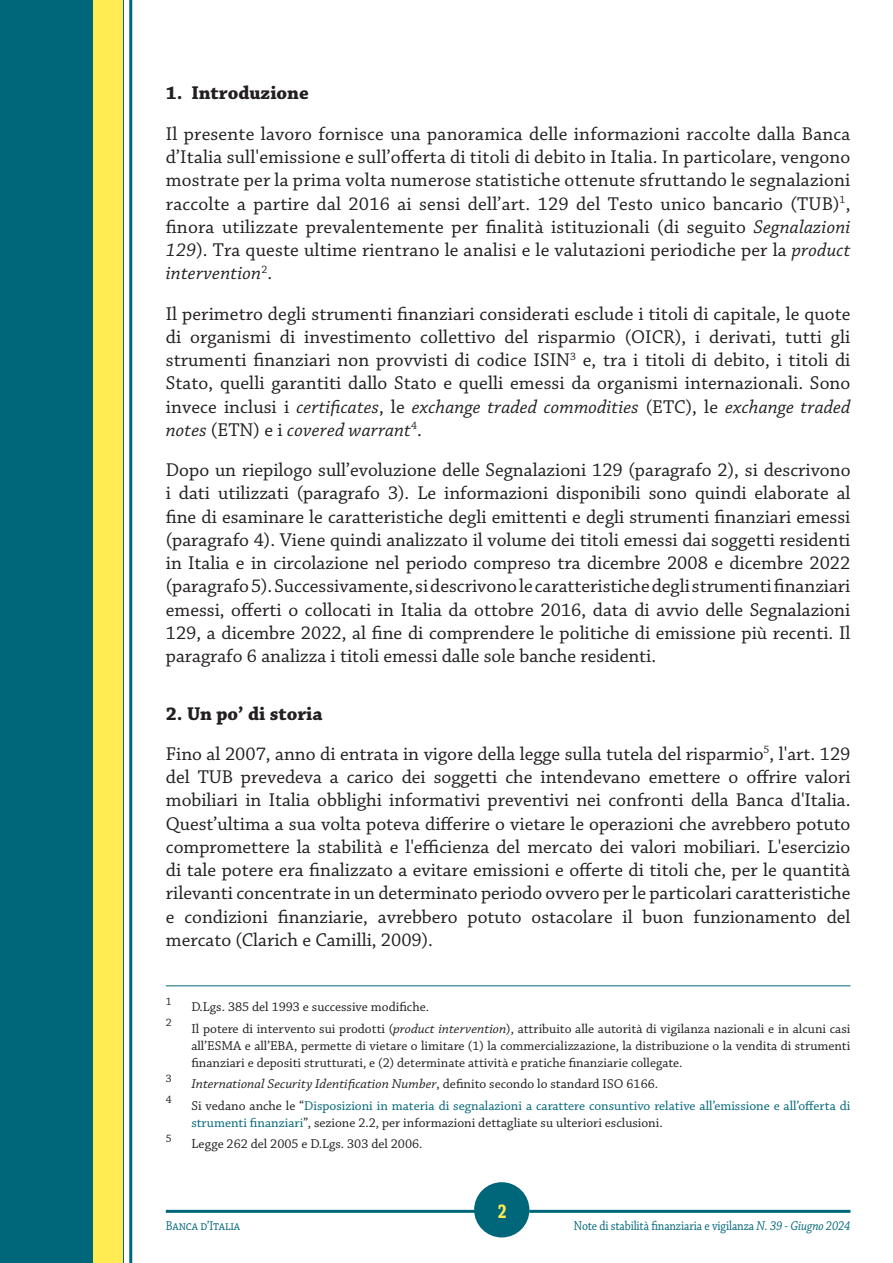
<style>
.page{position:relative;width:893px;height:1263px;background:#fff}
.page>*{position:absolute;margin:0;border:0;box-sizing:border-box;transform-origin:0 0}
.t1{font:700 21px "Chaparral Pro";color:#ffeb52;scale:.75 1}
.Paragrafo{font:19.5px/23.2px "Chaparral Pro";color:#231f20;text-align:justify}
.Sottotitolo{font:700 19.5px "Chaparral Pro";color:#231f20}
.Nota{font:13.5px/17.1px "Chaparral Pro";color:#231f20;text-align:justify}
.Nota-2{font:13.5px/17.1px "Chaparral Pro";color:#00677a}
.Nota-3{font:italic 13.5px "Chaparral Pro";color:#231f20;scale:1.05 1}
.Nota-4{font:13.5px "Chaparral Pro";color:#00677a;scale:.87 1}
.Nota-5{font:11.4px "Chaparral Pro";color:#231f20}
.s1{font-style:italic}
.s2{font-style:normal}
.s3{color:#231f20}
</style>
<div class="page">
<svg style="left:474px;top:1215px;width:53px;height:23px"></svg>
<hr style="left:166px;top:1210px;width:308px;height:3px;background:#00677a">
<hr style="left:529px;top:1210px;width:321px;height:3px;background:#00677a">
<div style="left:0;top:0;width:123px;height:1263px;background:#00677a"></div>
<div style="left:94px;top:0;width:29px;height:1263px;background:#ffeb52"></div>
<hr style="left:129px;top:0;width:3px;height:1263px;background:#00677a">
<div style="left:474px;top:1182px;width:55px;height:55px;background:#00677a;border-radius:50%"></div>
<hr style="left:166px;top:985px;width:684px;height:1px;background:#00677a">
<p class="Sottotitolo" style="left:166px;top:82px;width:145px">1. Introduzione</p>
<p class="Paragrafo" style="left:166px;top:123px;width:686px">Il presente lavoro fornisce una panoramica delle informazioni raccolte dalla Banca d’Italia sull'emissione e sull’offerta di titoli di debito in Italia. In particolare, vengono mostrate per la prima volta numerose statistiche ottenute sfruttando le segnalazioni raccolte a partire dal 2016 ai sensi dell’art. 129 del Testo unico bancario (TUB)<sup>1</sup>, finora utilizzate prevalentemente per finalità istituzionali (di seguito <span class="s1">Segnalazioni 129</span>). Tra queste ultime rientrano le analisi e le valutazioni periodiche per la <span class="s1">product intervention</span><sup>2</sup>.</p>
<p class="Paragrafo" style="left:166px;top:302px;width:686px">Il perimetro degli strumenti finanziari considerati esclude i titoli di capitale, le quote di organismi di investimento collettivo del risparmio (OICR), i derivati, tutti gli strumenti finanziari non provvisti di codice ISIN<sup>3</sup> e, tra i titoli di debito, i titoli di Stato, quelli garantiti dallo Stato e quelli emessi da organismi internazionali. Sono invece inclusi i <span class="s1">certificates</span>, le <span class="s1">exchange traded commodities</span> (ETC), le <span class="s1">exchange traded notes</span> (ETN) e i <span class="s1">covered warrant</span><sup>4</sup>.</p>
<p class="Paragrafo" style="left:166px;top:459px;width:686px">Dopo un riepilogo sull’evoluzione delle Segnalazioni 129 (paragrafo 2), si descrivono i dati utilizzati (paragrafo 3). Le informazioni disponibili sono quindi elaborate al fine di esaminare le caratteristiche degli emittenti e degli strumenti finanziari emessi (paragrafo 4). Viene quindi analizzato il volume dei titoli emessi dai soggetti residenti in Italia e in circolazione nel periodo compreso tra dicembre 2008 e dicembre 2022 (paragrafo 5). Successivamente, si descrivono le caratteristiche degli strumenti finanziari emessi, offerti o collocati in Italia da ottobre 2016, data di avvio delle Segnalazioni 129, a dicembre 2022, al fine di comprendere le politiche di emissione più recenti. Il paragrafo 6 analizza i titoli emessi dalle sole banche residenti.</p>
<p class="Sottotitolo" style="left:166px;top:702px;width:158px">2. Un po’ di storia</p>
<p class="Paragrafo" style="left:166px;top:743px;width:686px">Fino al 2007, anno di entrata in vigore della legge sulla tutela del risparmio<sup>5</sup>, l'art. 129 del TUB prevedeva a carico dei soggetti che intendevano emettere o offrire valori mobiliari in Italia obblighi informativi preventivi nei confronti della Banca d'Italia.<br>Quest’ultima a sua volta poteva differire o vietare le operazioni che avrebbero potuto compromettere la stabilità e l'efficienza del mercato dei valori mobiliari. L'esercizio di tale potere era finalizzato a evitare emissioni e offerte di titoli che, per le quantità rilevanti concentrate in un determinato periodo ovvero per le particolari caratteristiche e condizioni finanziarie, avrebbero potuto ostacolare il buon funzionamento del mercato (Clarich e Camilli, 2009).</p>
<p class="Nota-5" style="left:166px;top:995px;width:7px">1</p>
<p class="Nota" style="left:191px;top:999px;width:239px">D.Lgs. 385 del 1993 e successive modifiche.</p>
<p class="Nota-5" style="left:166px;top:1016px;width:7px">2</p>
<p class="Nota" style="left:191px;top:1020px;width:661px">Il potere di intervento sui prodotti (<span class="s1">product intervention</span>), attribuito alle autorità di vigilanza nazionali e in alcuni casi all’ESMA e all’EBA, permette di vietare o limitare (1) la commercializzazione, la distribuzione o la vendita di strumenti finanziari e depositi strutturati, e (2) determinate attività e pratiche finanziarie collegate.</p>
<p class="Nota-5" style="left:166px;top:1072px;width:7px">3</p>
<p class="Nota-3" style="left:191px;top:1077px;width:446px">International Security Identification Number<span class="s2">, definito secondo lo standard ISO 6166.</span></p>
<p class="Nota-5" style="left:166px;top:1093px;width:7px">4</p>
<p class="Nota-2" style="left:191px;top:1097px;width:661px"><span class="s3">Si vedano anche le “</span>Disposizioni in materia di segnalazioni a carattere consuntivo relative all’emissione e all’offerta di strumenti finanziari<span class="s3">”, sezione 2.2, per informazioni dettagliate su ulteriori esclusioni.</span></p>
<p class="Nota-5" style="left:166px;top:1132px;width:7px">5</p>
<p class="Nota" style="left:191px;top:1136px;width:233px">Legge 262 del 2005 e D.Lgs. 303 del 2006.</p>
<p class="t1" style="left:498px;top:1198px;width:13px">2</p>
<p class="Nota-4" style="left:166px;top:1219px;width:87px">Banca d’Italia</p>
<p class="Nota-4" style="left:574px;top:1219px;width:319px">Note di stabilità finanziaria e vigilanza <span class="s1">N. 39 - Giugno 2024</span></p>
</div>
